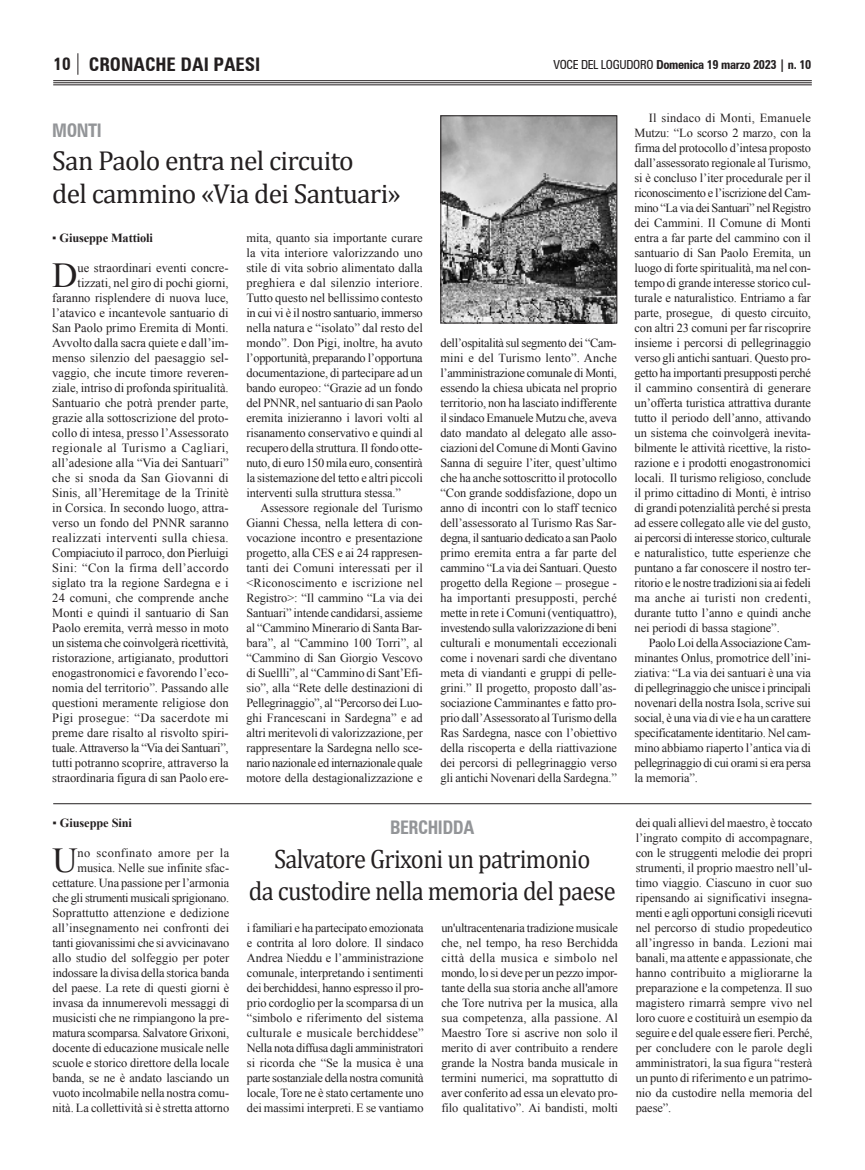
<style>
.page{position:relative;width:865px;height:1170px;background:#fff}
.page>*{position:absolute;margin:0;border:0;box-sizing:border-box;transform-origin:0 0}
.t1{font:35.12px "Times New Roman";color:#231f20}
.t2{font:35px "Times New Roman";color:#231f20}
.t3{font:27.5px "Cambria";letter-spacing:-.025em;color:#231f20}
.t4{font:26.62px "Cambria";letter-spacing:-.025em;color:#231f20;scale:.92 1}
.t5{font:700 condensed 18.75px "Zurich BT";color:#231f20}
.t6{font:700 condensed 18.75px "Zurich BT";letter-spacing:-.025em;color:#939598;scale:.95 1}
.t7{font:700 condensed 17.5px "Zurich BT";color:#231f20}
.t8{font:12.5px/15px "Times New Roman";color:#231f20;text-align:right}
.t9{font:700 condensed 12.5px "Zurich BT";letter-spacing:-.025em;color:#231f20}
.t10{font:12.38px/15px "Times New Roman";letter-spacing:-.01em;color:#231f20;text-align:justify}
.t11{font:700 12.38px "Times New Roman";letter-spacing:-.01em;color:#231f20}
.s1{font-weight:400}
.s2{font-size:12.5px}
</style>
<div class="page">
<svg style="left:78px;top:53px;width:1px;height:22px"></svg>
<hr style="left:53px;top:80px;width:758px;height:1px;background:#231f20">
<hr style="left:53px;top:82px;width:758px;height:1px;background:#231f20">
<hr style="left:53px;top:84px;width:758px;height:1px;background:#231f20">
<img style="left:442px;top:117px;width:173px;height:204px">
<div style="left:440px;top:115px;width:177px;height:208px;border:1px solid #231f20"></div>
<hr style="left:53px;top:803px;width:758px;height:1px;background:#231f20">
<p class="t7" style="left:53px;top:54px;width:19px">10</p>
<p class="t5" style="left:89px;top:53px;width:173px">CRONACHE DAI PAESI</p>
<p class="t9" style="left:553px;top:57px;width:259px"><span class="s1">VOCE DEL LOGUDORO</span> Domenica 19 marzo 2023 | n. 10</p>
<p class="t6" style="left:52px;top:118px;width:53px">MONTI</p>
<p class="t3" style="left:52px;top:144px;width:303px">San Paolo entra nel circuito</p>
<p class="t3" style="left:52px;top:177px;width:350px">del cammino «Via dei Santuari»</p>
<p class="t11" style="left:52px;top:231px;width:102px"><span class="s1">▪</span> Giuseppe Mattioli</p>
<p class="t1" style="left:52px;top:255px;width:27px">D</p>
<p class="t8" style="left:52px;top:260px;width:178px">ue straordinari eventi concre&shy;tizzati, nel giro di pochi giorni, faranno risplendere di nuova luce, l’atavico e incantevole santuario di San Paolo primo Eremita di Monti.<br>Avvolto dalla sacra quiete e dall’im&shy;menso silenzio del paesaggio sel&shy;vaggio, che incute timore reveren&shy;ziale, intriso di profonda spiritualità.<br>Santuario che potrà prender parte, grazie alla sottoscrizione del proto&shy;collo di intesa, presso l’Assessorato regionale al Turismo a Cagliari, all’adesione alla “Via dei Santuari” che si snoda da San Giovanni di Sinis, all’Heremitage de la Trinitè in Corsica. In secondo luogo, attra&shy;verso un fondo del PNNR saranno realizzati interventi sulla chiesa.<br>Compiaciuto il parroco, don Pierluigi Sini: “Con la firma dell’accordo siglato tra la regione Sardegna e i 24 comuni, che comprende anche Monti e quindi il santuario di San Paolo eremita, verrà messo in moto un sistema che coinvolgerà ricettività, ristorazione, artigianato, produttori enogastronomici e favorendo l’eco&shy;nomia del territorio”. Passando alle questioni meramente religiose don Pigi prosegue: “Da sacerdote mi preme dare risalto al risvolto spiri&shy;tuale. Attraverso la “Via dei Santuari”, tutti potranno scoprire, attraverso la straordinaria figura di san Paolo ere-</p>
<p class="t8" style="left:246px;top:230px;width:178px;text-align:justify">mita, quanto sia importante curare la vita interiore valorizzando uno stile di vita sobrio alimentato dalla preghiera e dal silenzio interiore.<br>Tutto questo nel bellissimo contesto in cui vi è il nostro santuario, immerso nella natura e “isolato” dal resto del</p>
<p class="t10" style="left:246px;top:335px;width:178px"><span class="s2">mondo”.</span> Don Pigi, inoltre, ha avuto l’opportunità, preparando l’opportuna documentazione, di partecipare ad un bando europeo: “Grazie ad un fondo del PNNR, nel santuario di san Paolo eremita inizieranno i lavori volti al risanamento conservativo e quindi al recupero della struttura. Il fondo otte&shy;nuto, di euro 150 mila euro, consentirà la sistemazione del tetto e altri piccoli interventi sulla struttura stessa.”</p>
<p class="t10" style="left:246px;top:500px;width:178px;text-indent:14px">Assessore regionale del Turismo Gianni Chessa, nella lettera di con&shy;vocazione incontro e presentazione progetto, alla CES e ai 24 rappresen&shy;tanti dei Comuni interessati per il &lt;Riconoscimento e iscrizione nel Registro&gt;: “Il cammino “La via dei Santuari” intende candidarsi, assieme al “Cammino Minerario di Santa Bar&shy;bara”, al “Cammino 100 Torri”, al “Cammino di San Giorgio Vescovo di Suellli”, al “Cammino di Sant’Efi&shy;sio”, alla “Rete delle destinazioni di Pellegrinaggio”, al “Percorso dei Luo&shy;ghi Francescani in Sardegna” e ad altri meritevoli di valorizzazione, per rappresentare la Sardegna nello sce&shy;nario nazionale ed internazionale quale motore della destagionalizzazione e</p>
<p class="t10" style="left:440px;top:335px;width:178px">dell’ospitalità sul segmento dei “Cam&shy;mini e del Turismo lento”. Anche l’amministrazione comunale di Monti, essendo la chiesa ubicata nel proprio territorio, non ha lasciato indifferente il sindaco Emanuele Mutzu che, aveva dato mandato al delegato alle asso&shy;ciazioni del Comune di Monti Gavino Sanna di seguire l’iter, quest’ultimo che ha anche sottoscritto il protocollo “Con grande soddisfazione, dopo un anno di incontri con lo staff tecnico dell’assessorato al Turismo Ras Sar&shy;degna, il santuario dedicato a san Paolo primo eremita entra a far parte del cammino “La via dei Santuari. Questo progetto della Regione – prosegue - ha importanti presupposti, perché mette in rete i Comuni (ventiquattro), investendo sulla valorizzazione di beni culturali e monumentali eccezionali come i novenari sardi che diventano meta di viandanti e gruppi di pelle&shy;grini.” Il progetto, proposto dall’as&shy;sociazione Camminantes e fatto pro&shy;prio dall’Assessorato al Turismo della Ras Sardegna, nasce con l’obiettivo della riscoperta e della riattivazione dei percorsi di pellegrinaggio verso gli antichi Novenari della Sardegna.”</p>
<p class="t11" style="left:53px;top:816px;width:81px"><span class="s1">▪</span> Giuseppe Sini</p>
<p class="t2" style="left:53px;top:841px;width:27px">U</p>
<p class="t10" style="left:53px;top:845px;width:178px;text-align:right">no sconfinato amore per la musica. Nelle sue infinite sfac&shy;cettature. Una passione per l’armonia che gli strumenti musicali sprigionano.<br>Soprattutto attenzione e dedizione all’insegnamento nei confronti dei tanti giovanissimi che si avvicinavano allo studio del solfeggio per poter indossare la divisa della storica banda del paese. La rete di questi giorni è invasa da innumerevoli messaggi di musicisti che ne rimpiangono la pre&shy;matura scomparsa. Salvatore Grixoni, docente di educazione musicale nelle scuole e storico direttore della locale banda, se ne è andato lasciando un vuoto incolmabile nella nostra comu&shy;nità. La collettività si è stretta attorno</p>
<p class="t6" style="left:390px;top:815px;width:90px">BERCHIDDA</p>
<p class="t4" style="left:274px;top:842px;width:345px">Salvatore Grixoni un patrimonio</p>
<p class="t4" style="left:249px;top:874px;width:400px">da custodire nella memoria del paese</p>
<p class="t10" style="left:247px;top:920px;width:178px">i familiari e ha partecipato emozionata e contrita al loro dolore. Il sindaco Andrea Nieddu e l’amministrazione comunale, interpretando i sentimenti dei berchiddesi, hanno espresso il pro&shy;prio cordoglio per la scomparsa di un “simbolo e riferimento del sistema culturale e musicale berchiddese” Nella nota diffusa dagli amministratori si ricorda che “Se la musica è una parte sostanziale della nostra comunità locale, Tore ne è stato certamente uno dei massimi interpreti. E se vantiamo</p>
<p class="t10" style="left:441px;top:920px;width:178px">un'ultracentenaria tradizione musicale che, nel tempo, ha reso Berchidda città della musica e simbolo nel mondo, lo si deve per un pezzo impor&shy;tante della sua storia anche all'amore che Tore nutriva per la musica, alla sua competenza, alla passione. Al Maestro Tore si ascrive non solo il merito di aver contribuito a rendere grande la Nostra banda musicale in termini numerici, ma soprattutto di aver conferito ad essa un elevato pro&shy;filo qualitativo”. Ai bandisti, molti</p>
<p class="t10" style="left:634px;top:110px;width:178px;text-indent:14px">Il sindaco di Monti, Emanuele Mutzu: “Lo scorso 2 marzo, con la firma del protocollo d’intesa proposto dall’assessorato regionale al Turismo, si è concluso l’iter procedurale per il riconoscimento e l’iscrizione del Cam&shy;mino “La via dei Santuari” nel Registro dei Cammini. Il Comune di Monti entra a far parte del cammino con il santuario di San Paolo Eremita, un luogo di forte spiritualità, ma nel con&shy;tempo di grande interesse storico cul&shy;turale e naturalistico. Entriamo a far parte, prosegue, di questo circuito, con altri 23 comuni per far riscoprire insieme i percorsi di pellegrinaggio verso gli antichi santuari. Questo pro&shy;getto ha importanti presupposti perché il cammino consentirà di generare un’offerta turistica attrattiva durante tutto il periodo dell’anno, attivando un sistema che coinvolgerà inevita&shy;bilmente le attività ricettive, la risto&shy;razione e i prodotti enogastronomici locali. Il turismo religioso, conclude il primo cittadino di Monti, è intriso di grandi potenzialità perché si presta ad essere collegato alle vie del gusto, ai percorsi di interesse storico, culturale e naturalistico, tutte esperienze che puntano a far conoscere il nostro ter&shy;ritorio e le nostre tradizioni sia ai fedeli ma anche ai turisti non credenti, durante tutto l’anno e quindi anche nei periodi di bassa stagione”.</p>
<p class="t10" style="left:634px;top:635px;width:178px;text-indent:14px">Paolo Loi della Associazione Cam&shy;minantes Onlus, promotrice dell’ini&shy;ziativa: “La via dei santuari è una via di pellegrinaggio che unisce i principali novenari della nostra Isola, scrive sui social, è una via di vie e ha un carattere specificatamente identitario. Nel cam&shy;mino abbiamo riaperto l’antica via di pellegrinaggio di cui orami si era persa la memoria”.</p>
<p class="t10" style="left:635px;top:815px;width:178px">dei quali allievi del maestro, è toccato l’ingrato compito di accompagnare, con le struggenti melodie dei propri strumenti, il proprio maestro nell’ul&shy;timo viaggio. Ciascuno in cuor suo ripensando ai significativi insegna&shy;menti e agli opportuni consigli ricevuti nel percorso di studio propedeutico all’ingresso in banda. Lezioni mai banali, ma attente e appassionate, che hanno contribuito a migliorarne la preparazione e la competenza. Il suo magistero rimarrà sempre vivo nel loro cuore e costituirà un esempio da seguire e del quale essere fieri. Perché, per concludere con le parole degli amministratori, la sua figura “resterà un punto di riferimento e un patrimo&shy;nio da custodire nella memoria del paese”.</p>
</div>
